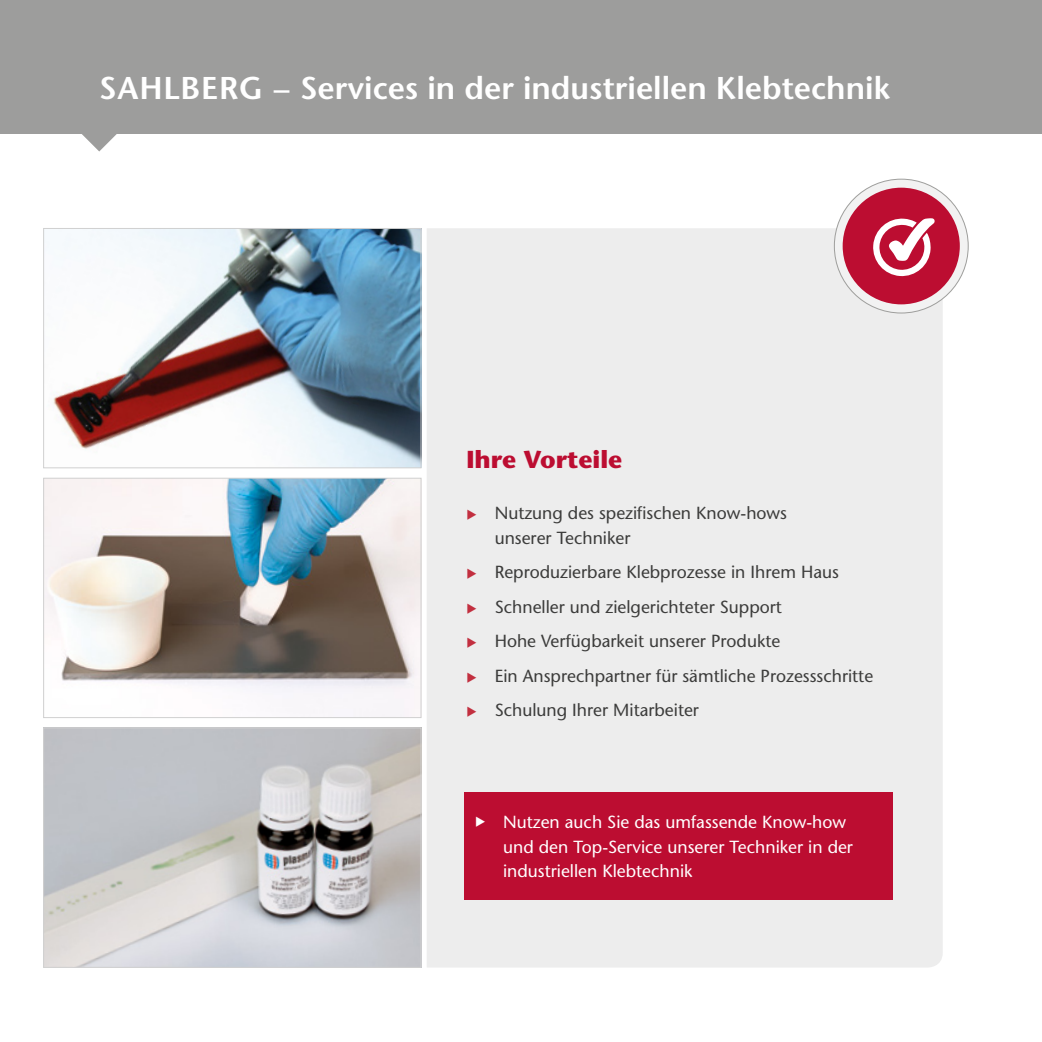
<style>
.page{position:relative;width:1042px;height:1042px;background:#fff}
.page>*{position:absolute;margin:0;border:0;box-sizing:border-box;transform-origin:0 0}
.t1{font:600 31.5px "Stone Sans";color:#fff}
.t2{font:700 24.5px "Stone Sans";color:#bc0d31}
.t3{font:17.5px/24.5px "Stone Sans";color:#3c3c3b}
.t4{font:17.5px/24.5px "Stone Sans";color:#fff}
.s1{color:#c22f3f}
</style>
<div class="page">
<svg style="left:82px;top:134px;width:35px;height:17px"></svg>
<div style="left:0;top:0;width:1042px;height:134px;background:#9d9d9c"></div>
<div style="left:427px;top:228px;width:516px;height:739px;background:#ededed"></div>
<div style="left:464px;top:792px;width:428px;height:107px;background:#bc0d31"></div>
<img style="left:45px;top:480px;width:374px;height:236px">
<div style="left:43px;top:478px;width:378px;height:240px;border:1px solid #d0d0d0"></div>
<img style="left:45px;top:730px;width:374px;height:235px">
<div style="left:43px;top:728px;width:378px;height:239px;border:1px solid #d0d0d0"></div>
<img style="left:53px;top:230px;width:366px;height:236px">
<div style="left:43px;top:228px;width:378px;height:240px;border:1px solid #d0d0d0"></div>
<svg style="left:834px;top:179px;width:134px;height:134px;fill:#f2f2f2"></svg>
<div style="left:842px;top:188px;width:118px;height:116px;background:#bc0d31;border-radius:50%"></div>
<svg style="left:873px;top:218px;width:61px;height:59px"></svg>
<h1 class="t1" style="left:99px;top:69px;width:792px">SAHLBERG – Services in der industriellen Klebtechnik</h1>
<h2 class="t2" style="left:466px;top:444px;width:157px">Ihre Vorteile</h2>
<p class="t3" style="left:495px;top:501px;width:294px;text-indent:-28px"><span class="s1">◆</span> Nutzung des spezifischen Know-hows unserer Techniker</p>
<p class="t3" style="left:466px;top:560px;width:374px"><span class="s1">◆</span> Reproduzierbare Klebprozesse in Ihrem Haus</p>
<p class="t3" style="left:466px;top:594px;width:317px"><span class="s1">◆</span> Schneller und zielgerichteter Support</p>
<p class="t3" style="left:466px;top:629px;width:315px"><span class="s1">◆</span> Hohe Verfügbarkeit unserer Produkte</p>
<p class="t3" style="left:466px;top:663px;width:408px"><span class="s1">◆</span> Ein Ansprechpartner für sämtliche Prozessschritte</p>
<p class="t3" style="left:466px;top:697px;width:234px"><span class="s1">◆</span> Schulung Ihrer Mitarbeiter</p>
<p class="t4" style="left:503px;top:809px;width:351px;text-indent:-28px">◆ Nutzen auch Sie das umfassende Know-how und den Top-Service unserer Techniker in der industriellen Klebtechnik</p>
</div>
